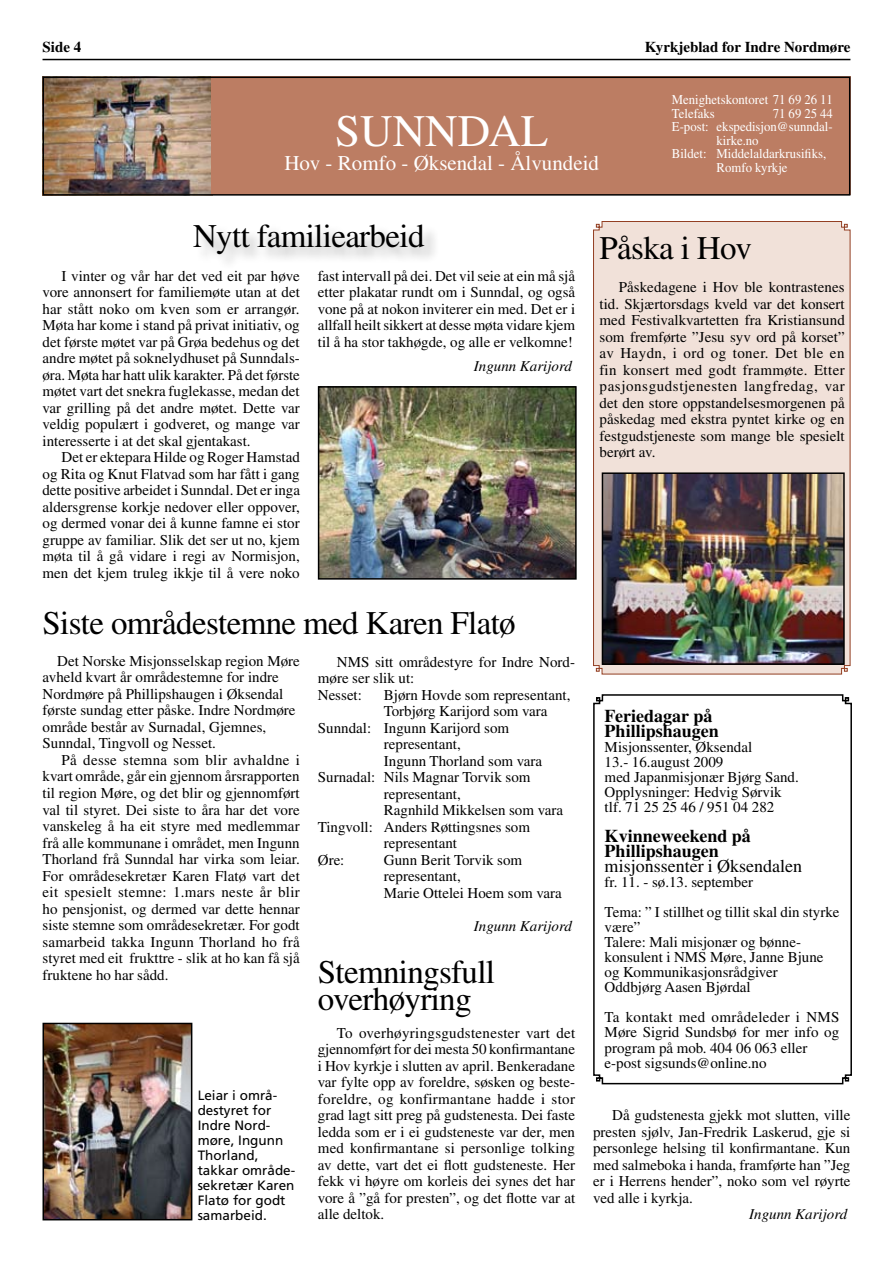
<style>
.page{position:relative;width:893px;height:1263px;background:#fff}
.page>*{position:absolute;margin:0;border:0;box-sizing:border-box;transform-origin:0 0}
.t1{font:45px "Times";color:#fff}
.t2{font:33px/27px "Times";letter-spacing:-.02em;color:#000}
.t3{font:21px "Times";color:#fff}
.t4{font:700 18px/15px "Times";color:#000}
.t5{font:18px "Times";color:#000}
.t6{font:15px/16.5px "Times";color:#000;text-align:justify}
.t7{font:italic 15px "Times";color:#000}
.t8{font:700 15px "Times";color:#000}
.t9{font:13.5px/13.5px "Times";color:#fff;scale:.95 1}
.t10{font:13.5px/15px "Frutiger";color:#000}
</style>
<div class="page">
<hr style="left:43px;top:59px;width:807px;height:1px;background:#000">
<div style="left:593px;top:221px;width:258px;height:454px;background:#f1e1d9"></div>
<img style="left:46px;top:80px;width:165px;height:113px">
<div style="left:211px;top:77px;width:639px;height:118px;background:#bc7d63"></div>
<div style="left:43px;top:77px;width:807px;height:119px;border:2px solid #000"></div>
<div style="left:193px;top:223px;width:558px;height:117px;background:#000;opacity:.3"></div>
<img style="left:605px;top:475px;width:237px;height:187px">
<div style="left:602px;top:472px;width:243px;height:193px;border:2px solid #000"></div>
<img style="left:46px;top:1026px;width:143px;height:191px">
<div style="left:43px;top:1023px;width:149px;height:197px;border:2px solid #000"></div>
<svg style="left:593px;top:694px;width:259px;height:391px"></svg>
<img style="left:321px;top:389px;width:253px;height:188px">
<div style="left:318px;top:386px;width:259px;height:194px;border:2px solid #000"></div>
<p class="t8" style="left:43px;top:38px;width:40px">Side 4</p>
<p class="t8" style="left:645px;top:38px;width:207px">Kyrkjeblad for Indre Nordmøre</p>
<p class="t9" style="left:672px;top:93px;width:171px">Menighetskontoret 71 69 26 11<br>Telefaks</p>
<p class="t9" style="left:773px;top:106px;width:65px">71 69 25 44</p>
<p class="t9" style="left:672px;top:120px;width:171px">E-post: ekspedisjon@sunndal-</p>
<p class="t9" style="left:717px;top:133px;width:46px">kirke.no</p>
<p class="t9" style="left:672px;top:147px;width:164px">Bildet: Middelaldarkrusifiks,</p>
<p class="t9" style="left:717px;top:160px;width:76px">Romfo kyrkje</p>
<h1 class="t1" style="left:335px;top:105px;width:215px">SUNNDAL</h1>
<h3 class="t3" style="left:284px;top:151px;width:316px">Hov - Romfo - Øksendal - Ålvundeid</h3>
<h2 class="t2" style="left:193px;top:222px;width:233px">Nytt familiearbeid</h2>
<p class="t6" style="left:43px;top:267px;width:259px;text-indent:19px">I vinter og vår har det ved eit par høve vore annonsert for familiemøte utan at det har stått noko om kven som er arrangør.<br>Møta har kome i stand på privat initiativ, og det første møtet var på Grøa bedehus og det andre møtet på soknelydhuset på Sunndals&shy;øra. Møta har hatt ulik karakter. På det første møtet vart det snekra fuglekasse, medan det var grilling på det andre møtet. Dette var veldig populært i godveret, og mange var interesserte i at det skal gjentakast.</p>
<p class="t6" style="left:43px;top:449px;width:259px;text-indent:19px">Det er ektepara Hilde og Roger Hamstad og Rita og Knut Flatvad som har fått i gang dette positive arbeidet i Sunndal. Det er inga aldersgrense korkje nedover eller oppover, og dermed vonar dei å kunne famne ei stor gruppe av familiar. Slik det ser ut no, kjem møta til å gå vidare i regi av Normisjon, men det kjem truleg ikkje til å vere noko</p>
<p class="t6" style="left:318px;top:267px;width:259px">fast intervall på dei. Det vil seie at ein må sjå etter plakatar rundt om i Sunndal, og også vone på at nokon inviterer ein med. Det er i allfall heilt sikkert at desse møta vidare kjem til å ha stor takhøgde, og alle er velkomne!</p>
<p class="t7" style="left:474px;top:357px;width:100px">Ingunn Karijord</p>
<h2 class="t2" style="left:43px;top:609px;width:475px">Siste områdestemne med Karen Flatø</h2>
<p class="t6" style="left:43px;top:653px;width:259px;text-align:left;text-indent:15px">Det Norske Misjonsselskap region Møre avheld kvart år områdestemne for indre Nordmøre på Phillipshaugen i Øksendal første sundag etter påske. Indre Nordmøre område består av Surnadal, Gjemnes, Sunndal, Tingvoll og Nesset.</p>
<p class="t6" style="left:43px;top:752px;width:259px;text-indent:19px">På desse stemna som blir avhaldne i kvart område, går ein gjennom årsrapporten til region Møre, og det blir og gjennomført val til styret. Dei siste to åra har det vore vanskeleg å ha eit styre med medlemmar frå alle kommunane i området, men Ingunn Thorland frå Sunndal har virka som leiar.<br>For områdesekretær Karen Flatø vart det eit spesielt stemne: 1.mars neste år blir ho pensjonist, og dermed var dette hennar siste stemne som områdesekretær. For godt samarbeid takka Ingunn Thorland ho frå styret med eit frukttre - slik at ho kan få sjå fruktene ho har sådd.</p>
<p class="t10" style="left:198px;top:1087px;width:99px">Leiar i områ&shy;destyret for<br>Indre Nord&shy;møre, Ingunn<br>Thorland, takkar område&shy;sekretær Karen<br>Flatø for godt samarbeid.</p>
<p class="t6" style="left:318px;top:653px;width:259px;text-align:left;text-indent:19px">NMS sitt områdestyre for Indre Nord&shy;møre ser slik ut:<br>Nesset:</p>
<p class="t6" style="left:384px;top:686px;width:188px">Bjørn Hovde som representant,</p>
<p class="t6" style="left:384px;top:703px;width:165px">Torbjørg Karijord som vara</p>
<p class="t6" style="left:318px;top:719px;width:193px">Sunndal: Ingunn Karijord som</p>
<p class="t6" style="left:384px;top:736px;width:79px">representant,</p>
<p class="t6" style="left:384px;top:752px;width:160px">Ingunn Thorland som vara</p>
<p class="t6" style="left:318px;top:769px;width:214px">Surnadal: Nils Magnar Torvik som</p>
<p class="t6" style="left:384px;top:785px;width:79px">representant,</p>
<p class="t6" style="left:384px;top:802px;width:181px">Ragnhild Mikkelsen som vara</p>
<p class="t6" style="left:318px;top:818px;width:214px">Tingvoll: Anders Røttingsnes som</p>
<p class="t6" style="left:384px;top:835px;width:75px">representant</p>
<p class="t6" style="left:318px;top:851px;width:28px">Øre:</p>
<p class="t6" style="left:384px;top:851px;width:179px;text-align:left">Gunn Berit Torvik som representant,<br>Marie Ottelei Hoem som vara</p>
<p class="t7" style="left:474px;top:917px;width:100px">Ingunn Karijord</p>
<h2 class="t2" style="left:318px;top:958px;width:179px">Stemningsfull overhøyring</h2>
<p class="t6" style="left:318px;top:1024px;width:259px;text-indent:19px">To overhøyringsgudstenester vart det gjennomført for dei mesta 50 konfirmantane i Hov kyrkje i slutten av april. Benkeradane var fylte opp av foreldre, søsken og beste&shy;foreldre, og konfirmantane hadde i stor grad lagt sitt preg på gudstenesta. Dei faste ledda som er i ei gudsteneste var der, men med konfirmantane si personlige tolking av dette, vart det ei flott gudsteneste. Her fekk vi høyre om korleis dei synes det har vore å ”gå for presten”, og det flotte var at alle deltok.</p>
<h2 class="t2" style="left:600px;top:234px;width:154px">Påska i Hov</h2>
<p class="t6" style="left:600px;top:279px;width:247px;text-indent:19px">Påskedagene i Hov ble kontrastenes tid. Skjærtorsdags kveld var det konsert med Festivalkvartetten fra Kristiansund som fremførte ”Jesu syv ord på korset” av Haydn, i ord og toner. Det ble en fin konsert med godt frammøte. Etter pasjonsgudstjenesten langfredag, var det den store oppstandelsesmorgenen på påskedag med ekstra pyntet kirke og en festgudstjeneste som mange ble spesielt berørt av.</p>
<p class="t4" style="left:605px;top:708px;width:116px">Feriedagar på<br>Phillipshaugen</p>
<p class="t6" style="left:605px;top:740px;width:196px;line-height:15px;text-align:left">Misjonssenter, Øksendal<br>13.- 16.august 2009<br>med Japanmisjonær Bjørg Sand.<br>Opplysninger: Hedvig Sørvik tlf. 71 25 25 46 / 951 04 282</p>
<p class="t4" style="left:605px;top:828px;width:148px">Kvinneweekend på<br>Phillipshaugen</p>
<p class="t5" style="left:605px;top:856px;width:199px">misjonssenter i Øksendalen</p>
<p class="t6" style="left:605px;top:867px;width:236px;line-height:30px">fr. 11. - sø.13. september<br>Tema: ” I stillhet og tillit skal din styrke</p>
<p class="t6" style="left:605px;top:920px;width:220px;line-height:15px;text-align:left">være”<br>Talere: Mali misjonær og bønne&shy;konsulent i NMS Møre, Janne Bjune og Kommunikasjonsrådgiver<br>Oddbjørg Aasen Bjørdal</p>
<p class="t6" style="left:605px;top:1010px;width:236px;line-height:15px;text-align:left">Ta kontakt med områdeleder i NMS<br>Møre Sigrid Sundsbø for mer info og program på mob. 404 06 063 eller e-post sigsunds@online.no</p>
<p class="t6" style="left:593px;top:1107px;width:259px;text-indent:19px">Då gudstenesta gjekk mot slutten, ville presten sjølv, Jan-Fredrik Laskerud, gje si personlege helsing til konfirmantane. Kun med salmeboka i handa, framførte han ”Jeg er i Herrens hender”, noko som vel røyrte ved alle i kyrkja.</p>
<p class="t7" style="left:749px;top:1206px;width:100px">Ingunn Karijord</p>
</div>
